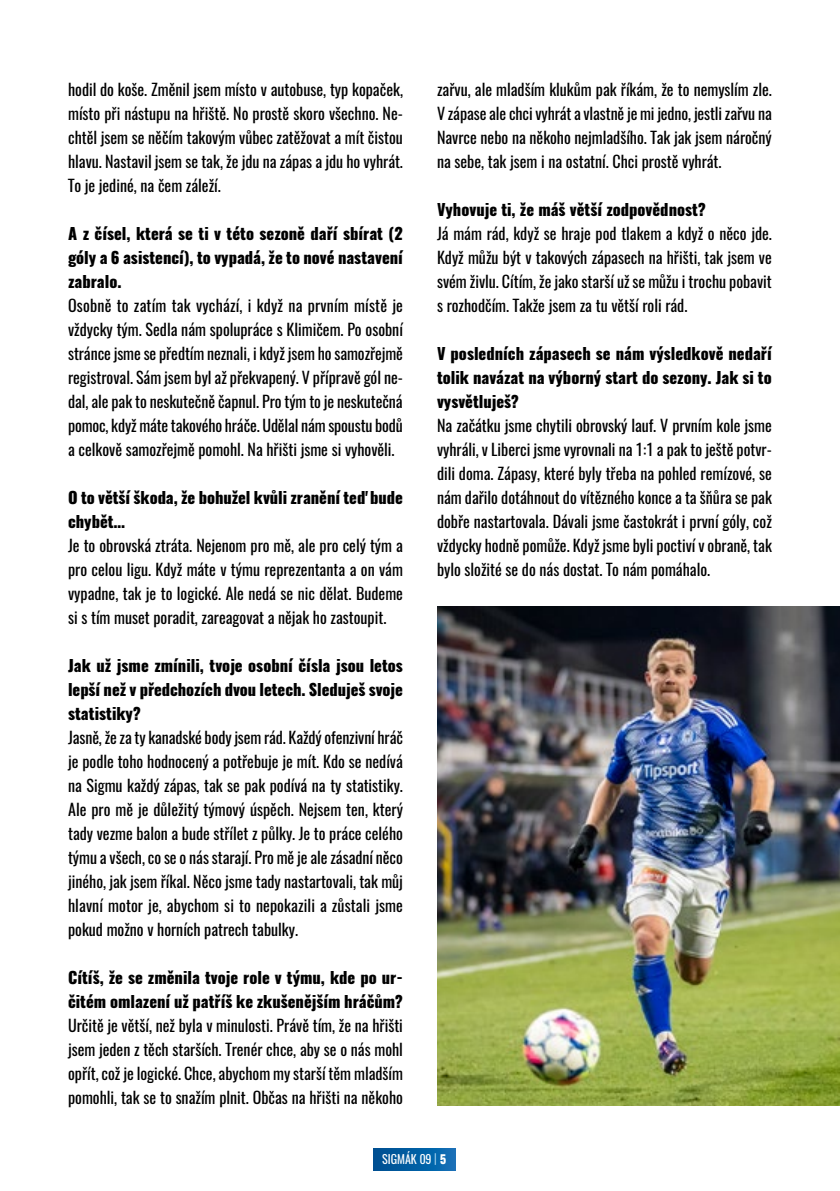
<style>
.page{position:relative;width:840px;height:1191px;background:#fff}
.page>*{position:absolute;margin:0;border:0;box-sizing:border-box;transform-origin:0 0}
.t1{font:16px/24px "Oswald";color:#000;text-align:justify}
.t2{font:800 16px/24px "Oswald";color:#000;text-align:justify}
.t3{font:12px "Oswald";color:#fff}
.s1{font-weight:300;color:#c9e9fb}
.s2{font-weight:800}
</style>
<div class="page">
<img style="left:437px;top:607px;width:402px;height:499px">
<div style="left:373px;top:1148px;width:82px;height:22px;background:linear-gradient(to right,#004e90,#0d6fb6)"></div>
<p class="t1" style="left:68px;top:78px;width:336px">hodil do koše. Změnil jsem místo v autobuse, typ kopaček, místo při nástupu na hřiště. No prostě skoro všechno. Ne&shy;chtěl jsem se něčím takovým vůbec zatěžovat a mít čistou hlavu. Nastavil jsem se tak, že jdu na zápas a jdu ho vyhrát.<br>To je jediné, na čem záleží.</p>
<p class="t2" style="left:68px;top:222px;width:336px">A z čísel, která se ti v této sezoně daří sbírat (2 góly a 6 asistencí), to vypadá, že to nové nastavení zabralo.</p>
<p class="t1" style="left:68px;top:294px;width:336px">Osobně to zatím tak vychází, i když na prvním místě je vždycky tým. Sedla nám spolupráce s Klimičem. Po osobní stránce jsme se předtím neznali, i když jsem ho samozřejmě registroval. Sám jsem byl až překvapený. V přípravě gól ne&shy;dal, ale pak to neskutečně čapnul. Pro tým to je neskutečná pomoc, když máte takového hráče. Udělal nám spoustu bodů a celkově samozřejmě pomohl. Na hřišti jsme si vyhověli.</p>
<p class="t2" style="left:68px;top:486px;width:336px">O to větší škoda, že bohužel kvůli zranění teď bude chybět…</p>
<p class="t1" style="left:68px;top:534px;width:336px">Je to obrovská ztráta. Nejenom pro mě, ale pro celý tým a pro celou ligu. Když máte v týmu reprezentanta a on vám vypadne, tak je to logické. Ale nedá se nic dělat. Budeme si s tím muset poradit, zareagovat a nějak ho zastoupit.</p>
<p class="t2" style="left:68px;top:654px;width:336px">Jak už jsme zmínili, tvoje osobní čísla jsou letos lepší než v předchozích dvou letech. Sleduješ svoje statistiky?</p>
<p class="t1" style="left:68px;top:726px;width:336px">Jasně, že za ty kanadské body jsem rád. Každý ofenzivní hráč je podle toho hodnocený a potřebuje je mít. Kdo se nedívá na Sigmu každý zápas, tak se pak podívá na ty statistiky.<br>Ale pro mě je důležitý týmový úspěch. Nejsem ten, který tady vezme balon a bude střílet z půlky. Je to práce celého týmu a všech, co se o nás starají. Pro mě je ale zásadní něco jiného, jak jsem říkal. Něco jsme tady nastartovali, tak můj hlavní motor je, abychom si to nepokazili a zůstali jsme pokud možno v horních patrech tabulky.</p>
<p class="t2" style="left:68px;top:966px;width:336px">Cítíš, že se změnila tvoje role v týmu, kde po ur&shy;čitém omlazení už patříš ke zkušenějším hráčům?</p>
<p class="t1" style="left:68px;top:1014px;width:336px">Určitě je větší, než byla v minulosti. Právě tím, že na hřišti jsem jeden z těch starších. Trenér chce, aby se o nás mohl opřít, což je logické. Chce, abychom my starší těm mladším pomohli, tak se to snažím plnit. Občas na hřišti na někoho</p>
<p class="t1" style="left:437px;top:78px;width:336px">zařvu, ale mladším klukům pak říkám, že to nemyslím zle.<br>V zápase ale chci vyhrát a vlastně je mi jedno, jestli zařvu na Navrce nebo na někoho nejmladšího. Tak jak jsem náročný na sebe, tak jsem i na ostatní. Chci prostě vyhrát.</p>
<p class="t2" style="left:437px;top:198px;width:270px">Vyhovuje ti, že máš větší zodpovědnost?</p>
<p class="t1" style="left:437px;top:222px;width:336px">Já mám rád, když se hraje pod tlakem a když o něco jde.<br>Když můžu být v takových zápasech na hřišti, tak jsem ve svém živlu. Cítím, že jako starší už se můžu i trochu pobavit s rozhodčím. Takže jsem za tu větší roli rád.</p>
<p class="t2" style="left:437px;top:342px;width:336px">V posledních zápasech se nám výsledkově nedaří tolik navázat na výborný start do sezony. Jak si to vysvětluješ?</p>
<p class="t1" style="left:437px;top:414px;width:336px">Na začátku jsme chytili obrovský lauf. V prvním kole jsme vyhráli, v Liberci jsme vyrovnali na 1:1 a pak to ještě potvr&shy;dili doma. Zápasy, které byly třeba na pohled remízové, se nám dařilo dotáhnout do vítězného konce a ta šňůra se pak dobře nastartovala. Dávali jsme častokrát i první góly, což vždycky hodně pomůže. Když jsme byli poctiví v obraně, tak bylo složité se do nás dostat. To nám pomáhalo.</p>
<p class="t3" style="left:382px;top:1151px;width:66px">SIGMÁK 09 <span class="s1">|</span> <span class="s2">5</span></p>
</div>
